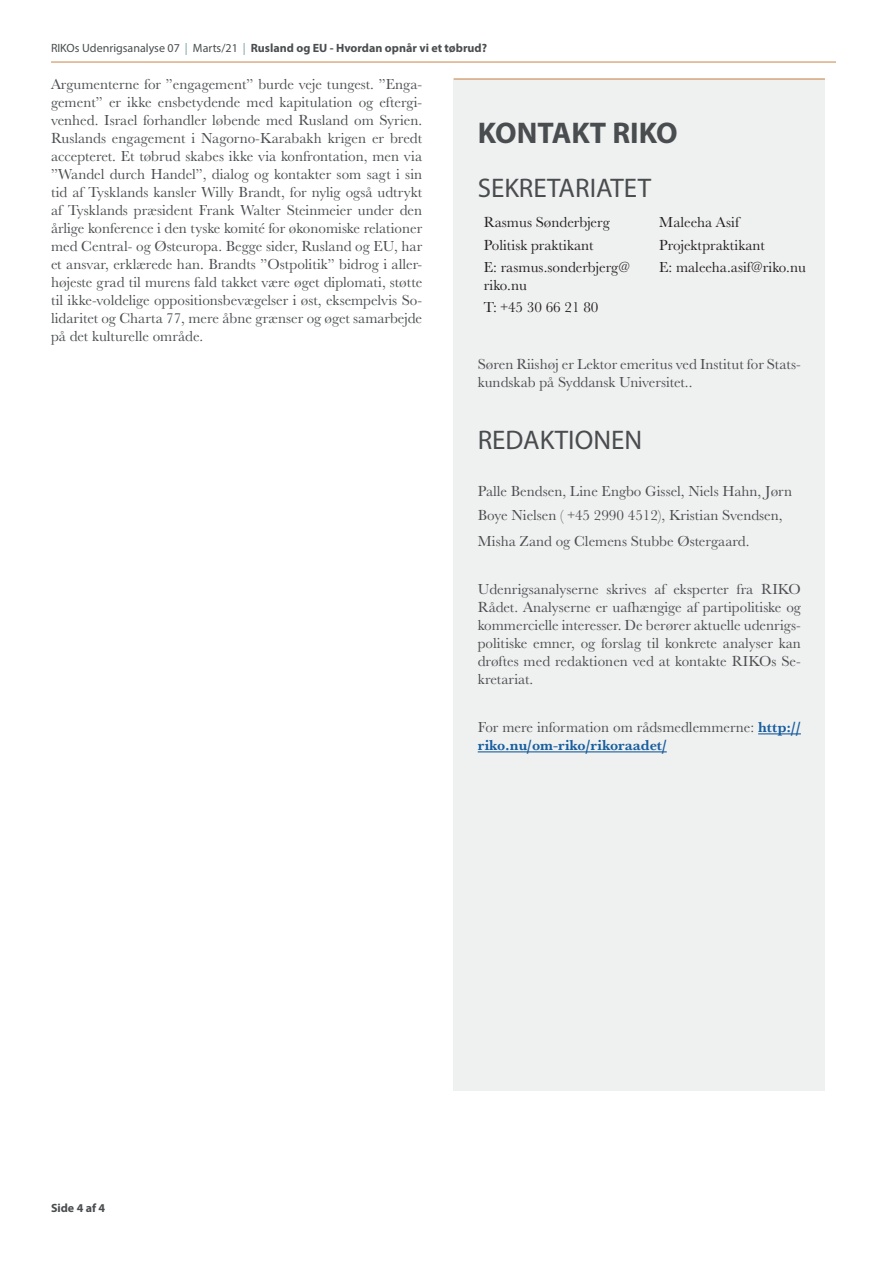
<style>
.page{position:relative;width:893px;height:1263px;background:#fff}
.page>*{position:absolute;margin:0;border:0;box-sizing:border-box;transform-origin:0 0}
.t1{font:700 30px "Myriad Pro";color:#4a4d4f}
.t2{font:27px "Myriad Pro";color:#4a4d4f}
.RIKO_BRØD_TEKST{font:15px/18px "Baskerville URW";color:#4a4d4f;text-align:justify}
.t3{font:15px/18px "Baskerville URW";color:#231f20}
.t4{font:700 12px "Myriad Pro";color:#4a4d4f}
.s1{font-weight:400}
.s2{font-weight:400;color:#74999c}
.s3{font-weight:700;color:#175d9e}
</style>
<div class="page">
<hr style="left:51px;top:62px;width:785px;height:1px;background:#cb8645">
<div style="left:454px;top:79px;width:371px;height:1012px;background:#eff0f0"></div>
<hr style="left:454px;top:79px;width:371px;height:1px;background:#cb8645">
<hr style="left:758px;top:733px;width:43px;height:1px;background:#175d9e">
<hr style="left:478px;top:751px;width:189px;height:1px;background:#175d9e">
<p class="t4" style="left:51px;top:40px;width:438px"><span class="s1">RIKOs Udenrigsanalyse 07</span> <span class="s2">|</span> <span class="s1">Marts/21</span> <span class="s2">|</span> Rusland og EU - Hvordan opnår vi et tøbrud?</p>
<p class="RIKO_BRØD_TEKST" style="left:51px;top:74px;width:373px">Argumenterne for ”engagement” burde veje tungest. ”Enga&shy;gement” er ikke ensbetydende med kapitulation og eftergi&shy;venhed. Israel forhandler løbende med Rusland om Syrien.<br>Ruslands engagement i Nagorno-Karabakh krigen er bredt accepteret. Et tøbrud skabes ikke via konfrontation, men via ”Wandel durch Handel”, dialog og kontakter som sagt i sin tid af Tysklands kansler Willy Brandt, for nylig også udtrykt af Tysklands præsident Frank Walter Steinmeier under den årlige konference i den tyske komité for økonomiske relationer med Central- og Østeuropa. Begge sider, Rusland og EU, har et ansvar, erklærede han. Brandts ”Ostpolitik” bidrog i aller&shy;højeste grad til murens fald takket være øget diplomati, støtte til ikke-voldelige oppositionsbevægelser i øst, eksempelvis So&shy;lidaritet og Charta 77, mere åbne grænser og øget samarbejde på det kulturelle område.</p>
<p class="t1" style="left:478px;top:113px;width:201px">KONTAKT RIKO</p>
<p class="t2" style="left:478px;top:171px;width:175px">SEKRETARIATET</p>
<p class="t3" style="left:484px;top:213px;width:128px">Rasmus Sønderbjerg</p>
<p class="t3" style="left:659px;top:213px;width:81px">Maleeha Asif</p>
<p class="t3" style="left:484px;top:235px;width:111px">Politisk praktikant</p>
<p class="t3" style="left:659px;top:235px;width:107px">Projektpraktikant</p>
<p class="t3" style="left:484px;top:257px;width:148px">E: rasmus.sonderbjerg@ riko.nu</p>
<p class="t3" style="left:659px;top:257px;width:148px">E: maleeha.asif@riko.nu</p>
<p class="t3" style="left:484px;top:297px;width:116px">T: +45 30 66 21 80</p>
<p class="RIKO_BRØD_TEKST" style="left:478px;top:355px;width:325px">Søren Riishøj er Lektor emeritus ved Institut for Stats&shy;kundskab på Syddansk Universitet..</p>
<p class="t2" style="left:478px;top:424px;width:166px">REDAKTIONEN</p>
<p class="RIKO_BRØD_TEKST" style="left:478px;top:482px;width:316px">Palle Bendsen, Line Engbo Gissel, Niels Hahn, Jørn</p>
<p class="RIKO_BRØD_TEKST" style="left:478px;top:505px;width:306px">Boye Nielsen ( +45 2990 4512), Kristian Svendsen,</p>
<p class="RIKO_BRØD_TEKST" style="left:478px;top:532px;width:273px">Misha Zand og Clemens Stubbe Østergaard.</p>
<p class="RIKO_BRØD_TEKST" style="left:478px;top:580px;width:325px">Udenrigsanalyserne skrives af eksperter fra RIKO Rådet. Analyserne er uafhængige af partipolitiske og kommercielle interesser. De berører aktuelle udenrigs&shy;politiske emner, og forslag til konkrete analyser kan drøftes med redaktionen ved at kontakte RIKOs Se&shy;kretariat.</p>
<p class="RIKO_BRØD_TEKST" style="left:478px;top:717px;width:325px">For mere information om rådsmedlemmerne: <span class="s3">http:// riko.nu/om-riko/rikoraadet/</span></p>
<p class="t4" style="left:51px;top:1200px;width:56px">Side 4 af 4</p>
</div>
